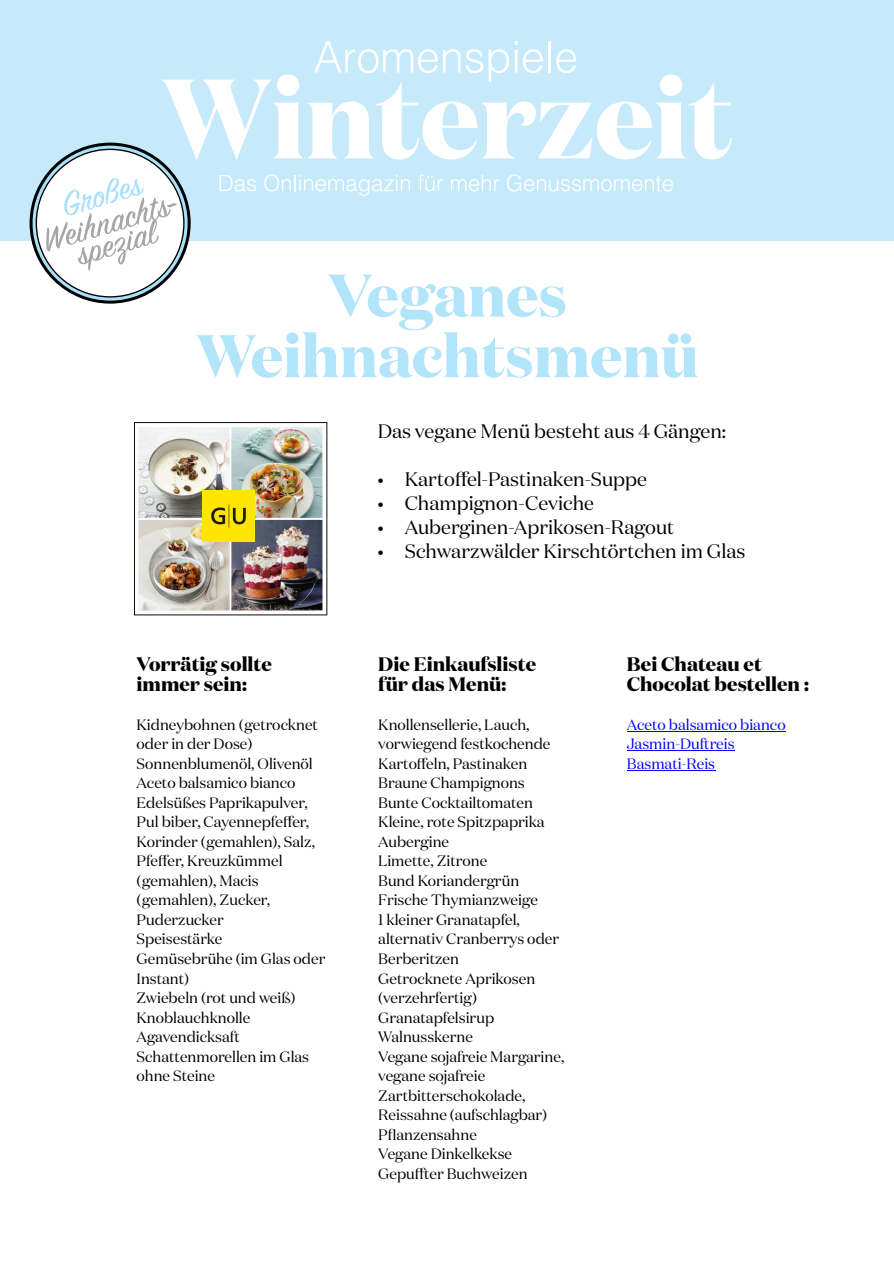
<style>
.page{position:relative;width:894px;height:1263px;background:#fff}
.page>*{position:absolute;margin:0;border:0;box-sizing:border-box;transform-origin:0 0}
.t1{font:700 60px/60.6px "Domaine Display";color:rgb(126 211 247/.6);text-align:center}
.t2{font:19.5px "Domaine Display";color:#000}
.t3{font:700 19.5px/19.5px "Domaine Display";color:#000}
.t4{font:15px/19.5px "Domaine Display";color:#000}
.t5{font:15px/19.5px "Domaine Display";color:#00f}
</style>
<div class="page">
<hr style="left:626px;top:731px;width:159px;height:1px;background:#00f">
<hr style="left:626px;top:751px;width:108px;height:1px;background:#00f">
<hr style="left:626px;top:770px;width:89px;height:1px;background:#00f">
<div style="left:0;top:0;width:893px;height:240px;background:#c7eafb"></div>
<svg style="left:30px;top:143px;width:161px;height:161px;background:#556e7a"></svg>
<div style="left:36px;top:149px;width:148px;height:149px;background:#fff;border:1px solid #000;border-radius:50%"></div>
<svg style="left:46px;top:177px;width:131px;height:94px"></svg>
<img style="left:134px;top:422px;width:193px;height:193px">
<svg style="left:162px;top:41px;width:570px;height:118px"></svg>
<svg style="left:219px;top:175px;width:37px;height:16px"></svg>
<svg style="left:264px;top:174px;width:146px;height:22px"></svg>
<svg style="left:418px;top:175px;width:25px;height:16px"></svg>
<svg style="left:451px;top:175px;width:48px;height:16px"></svg>
<svg style="left:507px;top:174px;width:166px;height:18px"></svg>
<img style="left:203px;top:490px;width:51px;height:52px">
<h1 class="t1" style="left:197px;top:264px;width:503px">Veganes<br>Weihnachtsmenü</h1>
<h2 class="t3" style="left:137px;top:654px;width:137px">Vorrätig sollte immer sein:</h2>
<p class="t4" style="left:137px;top:715px;width:190px">Kidneybohnen (getrocknet oder in der Dose)<br>Sonnenblumenöl, Olivenöl<br>Aceto balsamico bianco<br>Edelsüßes Paprikapulver,<br>Pul biber, Cayennepfeffer,<br>Korinder (gemahlen), Salz,<br>Pfeffer, Kreuzkümmel (gemahlen), Macis (gemahlen), Zucker,<br>Puderzucker<br>Speisestärke<br>Gemüsebrühe (im Glas oder<br>Instant)<br>Zwiebeln (rot und weiß)<br>Knoblauchknolle<br>Agavendicksaft<br>Schattenmorellen im Glas ohne Steine</p>
<h2 class="t2" style="left:377px;top:418px;width:350px">Das vegane Menü besteht aus 4 Gängen:</h2>
<h2 class="t2" style="left:377px;top:466px;width:271px">• Kartoffel-Pastinaken-Suppe</h2>
<h2 class="t2" style="left:377px;top:490px;width:218px">• Champignon-Ceviche</h2>
<h2 class="t2" style="left:377px;top:514px;width:298px">• Auberginen-Aprikosen-Ragout</h2>
<h2 class="t2" style="left:377px;top:538px;width:369px">• Schwarzwälder Kirschtörtchen im Glas</h2>
<h2 class="t3" style="left:378px;top:654px;width:159px">Die Einkaufsliste für das Menü:</h2>
<p class="t4" style="left:378px;top:715px;width:187px">Knollensellerie, Lauch, vorwiegend festkochende<br>Kartoffeln, Pastinaken<br>Braune Champignons<br>Bunte Cocktailtomaten<br>Kleine, rote Spitzpaprika<br>Aubergine<br>Limette, Zitrone<br>Bund Koriandergrün<br>Frische Thymianzweige<br>1 kleiner Granatapfel, alternativ Cranberrys oder<br>Berberitzen<br>Getrocknete Aprikosen (verzehrfertig)<br>Granatapfelsirup<br>Walnusskerne<br>Vegane sojafreie Margarine, vegane sojafreie<br>Zartbitterschokolade,<br>Reissahne (aufschlagbar)<br>Pflanzensahne<br>Vegane Dinkelkekse<br>Gepuffter Buchweizen</p>
<h2 class="t3" style="left:626px;top:654px;width:183px">Bei Chateau et<br>Chocolat bestellen :</h2>
<p class="t5" style="left:626px;top:715px;width:160px">Aceto balsamico bianco<br>Jasmin-Duftreis<br>Basmati-Reis</p>
</div>
